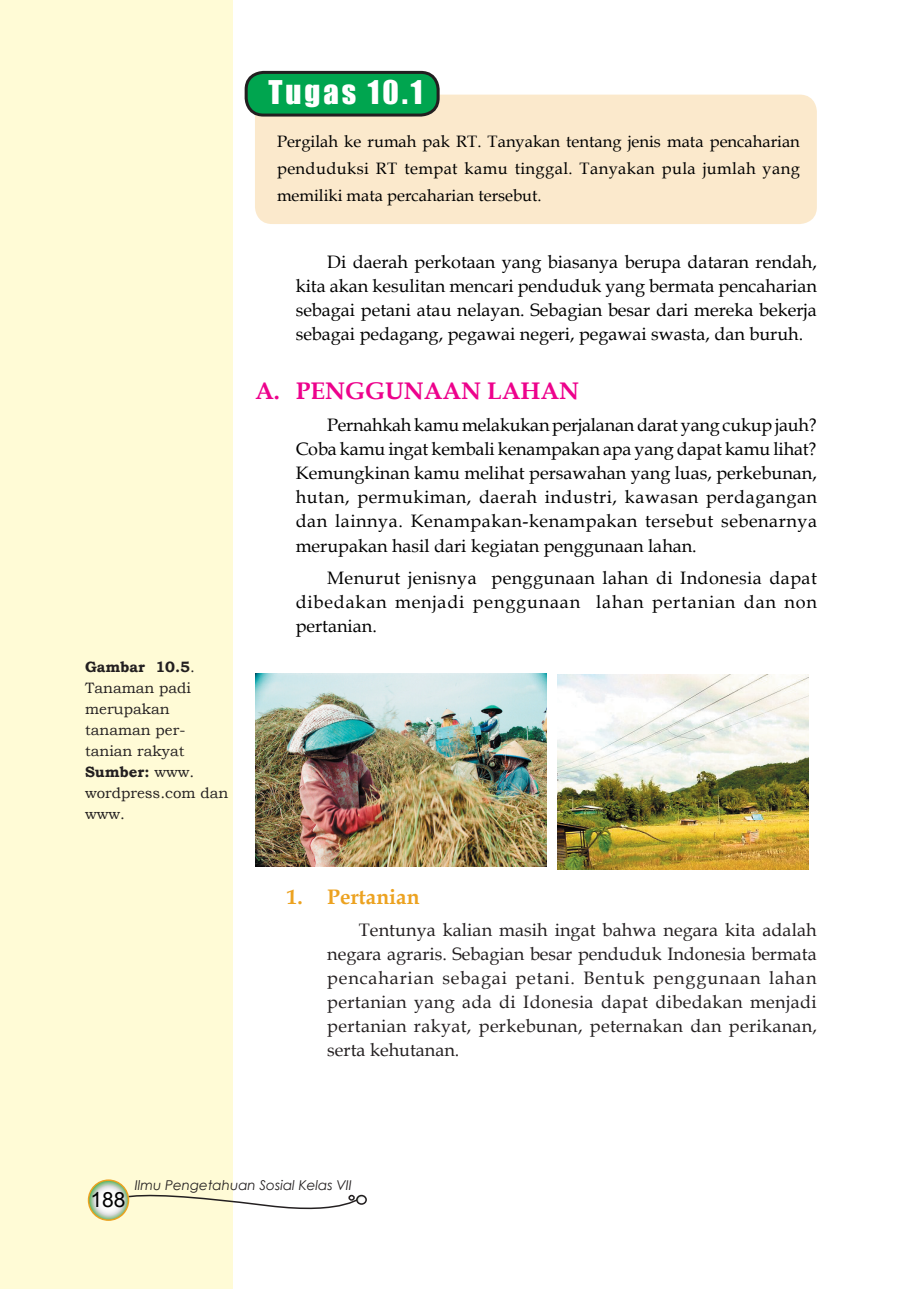
<style>
.page{position:relative;width:919px;height:1289px;background:#fff}
.page>*{position:absolute;margin:0;border:0;box-sizing:border-box;transform-origin:0 0}
.t1{font:30px "Impact";letter-spacing:.1em;color:#fff}
.Sub_bab_1{font:700 24px "Book Antiqua";color:#ed028c}
.Sub_bab_2{font:700 21px "Book Antiqua";color:#eca220}
.t2{font:21px "Arial";color:#000}
._0_copy{font:18px/24px "Book Antiqua";color:#000;text-align:justify}
._1{font:18px/24px "Book Antiqua";letter-spacing:.02em;color:#231f20;text-align:justify}
.isi{font:16.5px/27px "Book Antiqua";color:#000;text-align:justify}
.Gambar{font:15px/21px "Bookman Old Style";color:#231f20}
.t3{font:italic 13.5px "Century Gothic";color:#231f20}
.s1{font-weight:700}
</style>
<div class="page">
<div style="left:0;top:0;width:232px;height:1288px;background:#fffbd6"></div>
<div style="left:356px;top:1194px;width:11px;height:10px;border:2px solid #231f20;border-radius:50%"></div>
<svg style="left:87px;top:1178px;width:277px;height:43px"></svg>
<div style="left:348px;top:1194px;width:7px;height:6px;border:2px solid #231f20;border-radius:50%"></div>
<div style="left:255px;top:95px;width:561px;height:129px;background:#fbe9cc"></div>
<svg style="left:244px;top:70px;width:197px;height:45px;background:#129952"></svg>
<img style="left:255px;top:673px;width:291px;height:193px">
<img style="left:557px;top:674px;width:251px;height:195px">
<p class="t1" style="left:268px;top:69px;width:156px">Tugas 10.1</p>
<p class="isi" style="left:277px;top:127px;width:524px">Pergilah ke rumah pak RT. Tanyakan tentang jenis mata pencaharian penduduksi RT tempat kamu tinggal. Tanyakan pula jumlah yang memiliki mata percaharian tersebut.</p>
<p class="Gambar" style="left:85px;top:656px;width:145px"><span class="s1">Gambar 10.5</span>.<br>Tanaman padi merupakan tanaman per&shy;tanian rakyat<br><span class="s1">Sumber:</span> www. wordpress.com dan www.</p>
<p class="_0_copy" style="left:296px;top:250px;width:522px;text-indent:31px">Di daerah perkotaan yang biasanya berupa dataran rendah, kita akan kesulitan mencari penduduk yang bermata pencaharian sebagai petani atau nelayan. Sebagian besar dari mereka bekerja sebagai pedagang, pegawai negeri, pegawai swasta, dan buruh.</p>
<p class="Sub_bab_1" style="left:255px;top:374px;width:325px">A. PENGGUNAAN LAHAN</p>
<p class="_0_copy" style="left:296px;top:413px;width:523px;text-indent:31px">Pernahkah kamu melakukan perjalanan darat yang cukup jauh?<br>Coba kamu ingat kembali kenampakan apa yang dapat kamu lihat?<br>Kemungkinan kamu melihat persawahan yang luas, perkebunan, hutan, permukiman, daerah industri, kawasan perdagangan dan lainnya. Kenampakan-kenampakan tersebut sebenarnya merupakan hasil dari kegiatan penggunaan lahan.</p>
<p class="_0_copy" style="left:296px;top:565px;width:522px;text-indent:31px">Menurut jenisnya penggunaan lahan di Indonesia dapat dibedakan menjadi penggunaan lahan pertanian dan non pertanian.</p>
<p class="Sub_bab_2" style="left:287px;top:882px;width:134px">1. Pertanian</p>
<p class="_1" style="left:327px;top:917px;width:491px;text-indent:32px">Tentunya kalian masih ingat bahwa negara kita adalah negara agraris. Sebagian besar penduduk Indonesia bermata pencaharian sebagai petani. Bentuk penggunaan lahan pertanian yang ada di Idonesia dapat dibedakan menjadi pertanian rakyat, perkebunan, peternakan dan perikanan, serta kehutanan.</p>
<p class="t2" style="left:90px;top:1185px;width:37px">188</p>
<p class="t3" style="left:135px;top:1175px;width:219px">Ilmu Pengetahuan Sosial Kelas VII</p>
</div>
